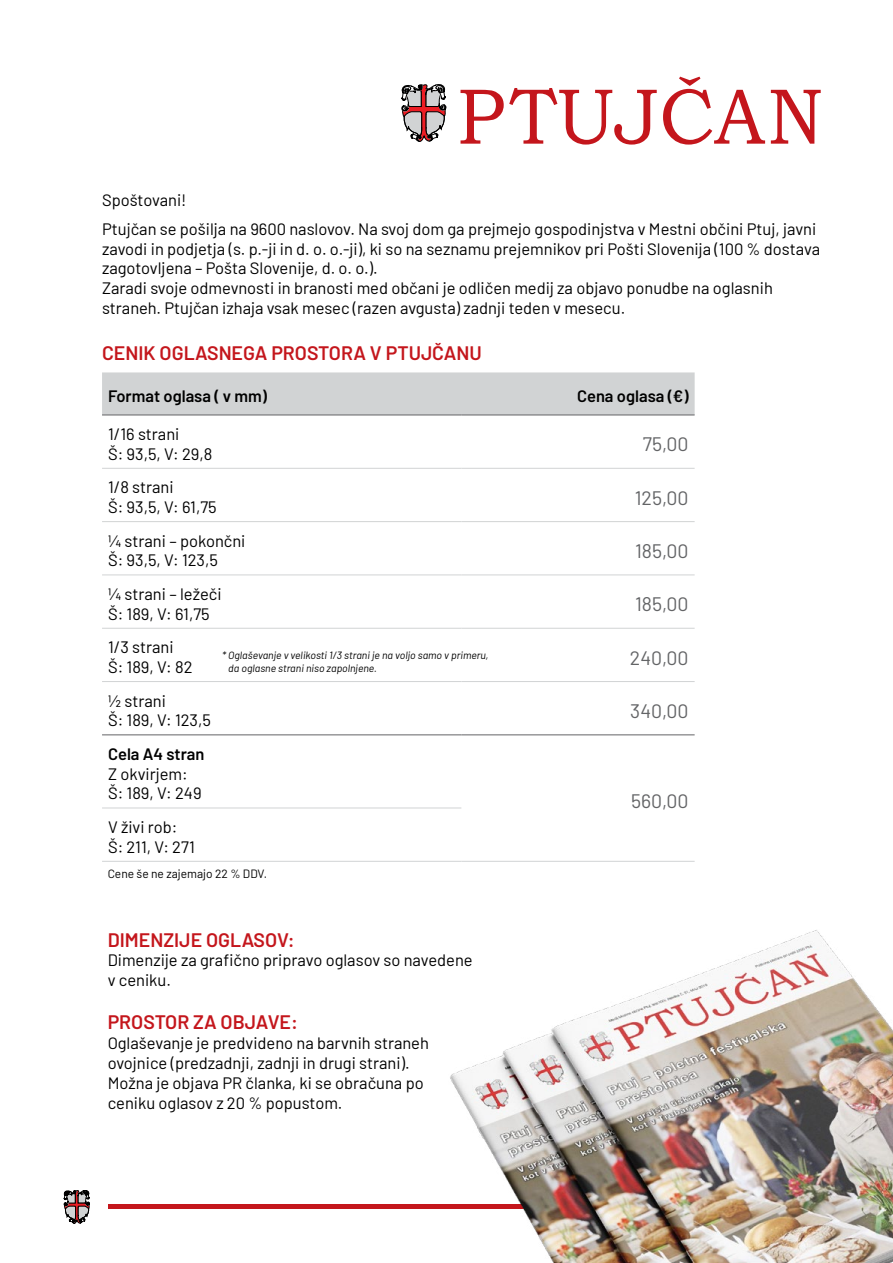
<style>
.page{position:relative;width:893px;height:1263px;background:#fff}
.page>*{position:absolute;margin:0;border:0;box-sizing:border-box;transform-origin:0 0}
.t1{font:600 19.5px "Barlow";color:#c4161c}
.t2{font:19.5px "Barlow";color:#636466}
.t3{font:16.5px/19.8px "Barlow";color:#000}
.t4{font:600 16.5px "Barlow";color:#000}
.t5{font:12px "Barlow";color:#000}
.t6{font:italic 10.5px/12.6px "Barlow";color:#000}
</style>
<div class="page">
<hr style="left:108px;top:1205px;width:752px;height:4px;background:#c4161c">
<svg style="left:401px;top:84px;width:45px;height:58px"></svg>
<svg style="left:460px;top:77px;width:361px;height:68px"></svg>
<img style="left:438px;top:930px;width:455px;height:333px">
<div style="left:102px;top:372px;width:593px;height:43px;background:#d1d3d4"></div>
<hr style="left:102px;top:468px;width:359px;height:1px;background:#d1d3d4">
<hr style="left:461px;top:468px;width:234px;height:1px;background:#d1d3d4">
<hr style="left:102px;top:521px;width:359px;height:1px;background:#d1d3d4">
<hr style="left:461px;top:521px;width:234px;height:1px;background:#d1d3d4">
<hr style="left:102px;top:574px;width:359px;height:1px;background:#d1d3d4">
<hr style="left:461px;top:574px;width:234px;height:1px;background:#d1d3d4">
<hr style="left:102px;top:628px;width:359px;height:1px;background:#d1d3d4">
<hr style="left:461px;top:628px;width:234px;height:1px;background:#d1d3d4">
<hr style="left:102px;top:681px;width:359px;height:1px;background:#d1d3d4">
<hr style="left:461px;top:681px;width:234px;height:1px;background:#d1d3d4">
<hr style="left:102px;top:808px;width:359px;height:1px;background:#d1d3d4">
<hr style="left:102px;top:861px;width:359px;height:1px;background:#d1d3d4">
<hr style="left:461px;top:861px;width:234px;height:1px;background:#d1d3d4">
<hr style="left:102px;top:415px;width:359px;height:1px;background:#636466">
<hr style="left:461px;top:415px;width:234px;height:1px;background:#636466">
<hr style="left:102px;top:734px;width:359px;height:1px;background:#636466">
<hr style="left:461px;top:734px;width:234px;height:1px;background:#636466">
<svg style="left:64px;top:1190px;width:26px;height:33px"></svg>
<p class="t3" style="left:102px;top:185px;width:716px;line-height:28.3px">Spoštovani!<br>Ptujčan se pošilja na 9600 naslovov. Na svoj dom ga prejmejo gospodinjstva v Mestni občini Ptuj, javni</p>
<p class="t3" style="left:102px;top:237px;width:720px">zavodi in podjetja (s. p.-ji in d. o. o.-ji), ki so na seznamu prejemnikov pri Pošti Slovenija (100 % dostava zagotovljena – Pošta Slovenije, d. o. o.).<br>Zaradi svoje odmevnosti in branosti med občani je odličen medij za objavo ponudbe na oglasnih straneh. Ptujčan izhaja vsak mesec (razen avgusta) zadnji teden v mesecu.</p>
<p class="t1" style="left:102px;top:338px;width:381px">CENIK OGLASNEGA PROSTORA V PTUJČANU</p>
<p class="t4" style="left:108px;top:384px;width:160px">Format oglasa ( v mm)</p>
<p class="t4" style="left:577px;top:384px;width:113px">Cena oglasa (€)</p>
<p class="t3" style="left:108px;top:423px;width:106px">1/16 strani<br>Š: 93,5, V: 29,8</p>
<p class="t2" style="left:643px;top:430px;width:47px">75,00</p>
<p class="t3" style="left:108px;top:476px;width:110px">1/8 strani<br>Š: 93,5, V: 61,75</p>
<p class="t2" style="left:635px;top:484px;width:55px">125,00</p>
<p class="t3" style="left:108px;top:529px;width:139px">¼ strani – pokončni<br>Š: 93,5, V: 123,5</p>
<p class="t2" style="left:635px;top:537px;width:55px">185,00</p>
<p class="t3" style="left:108px;top:583px;width:115px">¼ strani – ležeči<br>Š: 189, V: 61,75</p>
<p class="t2" style="left:635px;top:590px;width:55px">185,00</p>
<p class="t3" style="left:108px;top:636px;width:86px">1/3 strani<br>Š: 189, V: 82</p>
<p class="t2" style="left:630px;top:643px;width:60px">240,00</p>
<p class="t3" style="left:108px;top:689px;width:104px">½ strani<br>Š: 189, V: 123,5</p>
<p class="t2" style="left:630px;top:697px;width:60px">340,00</p>
<p class="t4" style="left:108px;top:742px;width:98px">Cela A4 stran</p>
<p class="t3" style="left:108px;top:762px;width:95px">Z okvirjem:<br>Š: 189, V: 249</p>
<p class="t6" style="left:228px;top:648px;width:262px;text-indent:-6px">* Oglaševanje v velikosti 1/3 strani je na voljo samo v primeru, da oglasne strani niso zapolnjene.</p>
<p class="t2" style="left:631px;top:787px;width:59px">560,00</p>
<p class="t3" style="left:108px;top:816px;width:88px">V živi rob:<br>Š: 211, V: 271</p>
<p class="t5" style="left:108px;top:865px;width:161px">Cene še ne zajemajo 22 % DDV.</p>
<p class="t1" style="left:108px;top:925px;width:189px">DIMENZIJE OGLASOV:</p>
<p class="t3" style="left:108px;top:949px;width:366px">Dimenzije za grafično pripravo oglasov so navedene v ceniku.</p>
<p class="t1" style="left:108px;top:1008px;width:192px">PROSTOR ZA OBJAVE:</p>
<p class="t3" style="left:108px;top:1032px;width:323px">Oglaševanje je predvideno na barvnih straneh ovojnice (predzadnji, zadnji in drugi strani).<br>Možna je objava PR članka, ki se obračuna po ceniku oglasov z 20 % popustom.</p>
</div>
